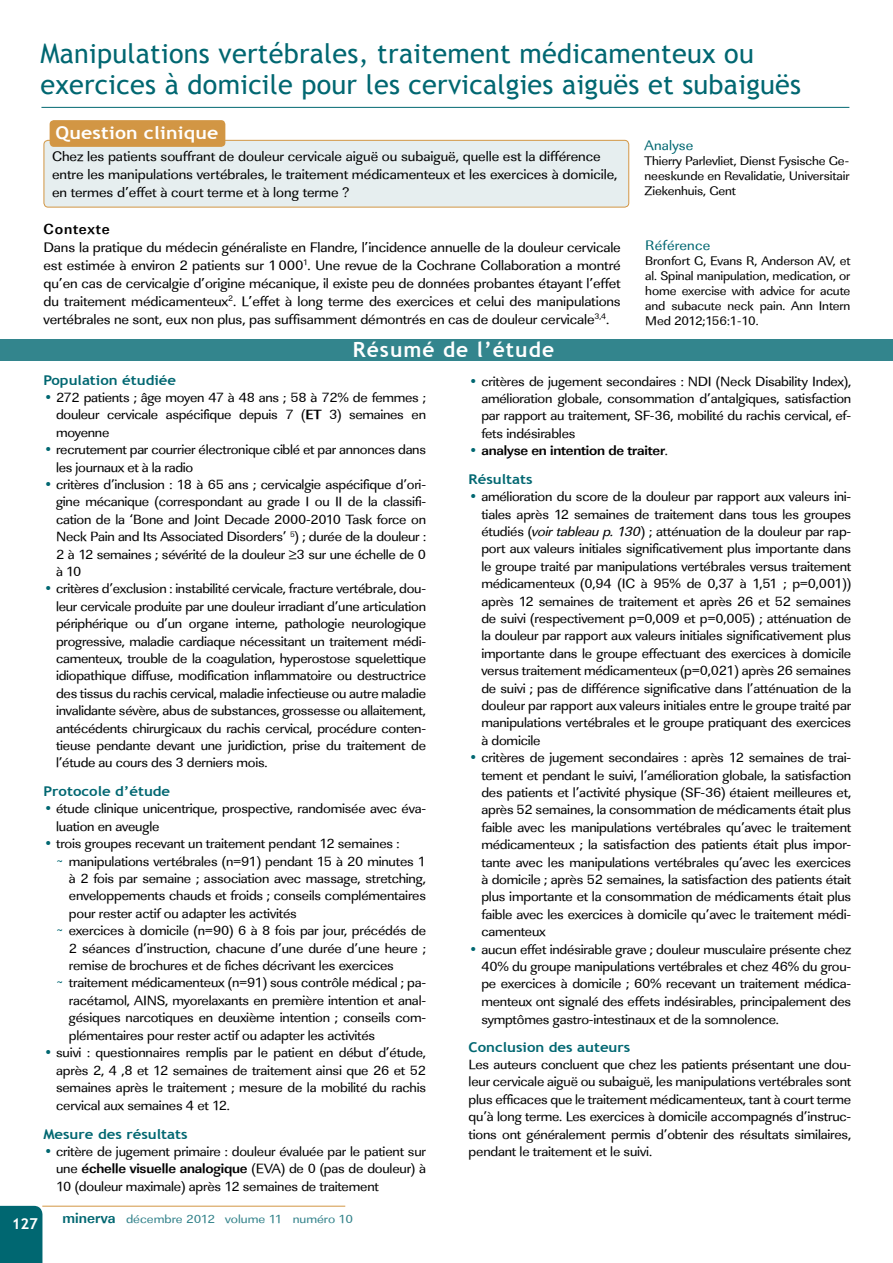
<style>
.page{position:relative;width:893px;height:1263px;background:#fff}
.page>*{position:absolute;margin:0;border:0;box-sizing:border-box;transform-origin:0 0}
.t1{font:27px/30px "Trebuchet MS";letter-spacing:.01em;color:#006771}
.t2{font:700 21px "Trebuchet MS";letter-spacing:.05em;color:#fff}
.t3{font:700 17.55px "Trebuchet MS";letter-spacing:.01em;color:#fff;scale:1.11 1}
.t4{font:700 15px "Linear Std";letter-spacing:.05em;color:#000}
.t5{font:700 15px "Trebuchet MS";color:#fff}
.t6{font:14.25px/18px "Linear Std";letter-spacing:-.005em;color:#000;scale:1.05 1}
.t7{font:14.25px "Linear Std";letter-spacing:.01em;color:#006771;scale:1.05 1}
.t8{font:13.8px/17.4px "Linear Std";letter-spacing:-.015em;color:#000;text-align:justify;scale:1.05 1}
.t9{font:700 13.8px "Linear Std";letter-spacing:-.015em;color:#000;scale:1.05 1}
.t10{font:700 13.5px "Trebuchet MS";color:#006771;scale:1.11 1}
.t11{font:12.9px/15px "Linear Std";letter-spacing:-.01em;color:#000;text-align:justify;scale:1.05 1}
.t12{font:12.15px "Linear Std";color:#32828a;scale:1.11 1}
.s1{font-size:14.55px;color:#006771}
.s2{font-weight:700}
.s3{font-weight:700;font-size:15px;color:#006771}
.s4{font-weight:400}
.s5{font-style:italic}
</style>
<div class="page">
<div style="left:0;top:1206px;width:42px;height:57px;background:#006771"></div>
<hr style="left:42px;top:1206px;width:303px;height:1px;background:#d29644">
<div style="left:44px;top:140px;width:585px;height:67px;background:#e6eeef;border-radius:4px"></div>
<div style="left:44px;top:140px;width:585px;height:67px;border:1px solid #d29644;border-radius:4px"></div>
<div style="left:0;top:339px;width:893px;height:22px;background:#33858d"></div>
<div style="left:50px;top:120px;width:175px;height:27px;background:#d29644;border-radius:4px"></div>
<hr style="left:41px;top:107px;width:808px;height:1px;background:#006771">
<p class="t1" style="left:40px;top:39px;width:762px">Manipulations vertébrales, traitement médicamenteux ou exercices à domicile pour les cervicalgies aiguës et subaiguës</p>
<p class="t3" style="left:55px;top:122px;width:148px">Question clinique</p>
<p class="t6" style="left:52px;top:147px;width:540px">Chez les patients souffrant de douleur cervicale aiguë ou subaiguë, quelle est la différence entre les manipulations vertébrales, le traitement médicamenteux et les exercices à domicile, en termes d’effet à court terme et à long terme ?</p>
<p class="t4" style="left:44px;top:219px;width:68px">Contexte</p>
<p class="t6" style="left:44px;top:238px;width:551px;text-align:justify">Dans la pratique du médecin généraliste en Flandre, l’incidence annuelle de la douleur cervicale est estimée à environ 2 patients sur 1000<sup>1</sup>. Une revue de la Cochrane Collaboration a montré qu’en cas de cervicalgie d’origine mécanique, il existe peu de données probantes étayant l’effet du traitement médicamenteux<sup>2</sup>. L’effet à long terme des exercices et celui des manipulations vertébrales ne sont, eux non plus, pas suffisamment démontrés en cas de douleur cervicale<sup>3,4</sup>.</p>
<p class="t2" style="left:353px;top:336px;width:203px">Résumé de l’étude</p>
<p class="t7" style="left:645px;top:137px;width:48px">Analyse</p>
<p class="t11" style="left:645px;top:153px;width:197px">Thierry Parlevliet, Dienst Fysische Ge&shy;neeskunde en Revalidatie, Universitair Ziekenhuis, Gent</p>
<p class="t7" style="left:645px;top:237px;width:63px">Référence</p>
<p class="t11" style="left:645px;top:253px;width:197px">Bronfort G, Evans R, Anderson AV, et al. Spinal manipulation, medication, or home exercise with advice for acute and subacute neck pain. Ann Intern Med 2012;156:1-10.</p>
<p class="t10" style="left:43px;top:371px;width:121px">Population étudiée</p>
<p class="t8" style="left:56px;top:389px;width:354px;text-indent:-13px"><span class="s1">•</span> 272 patients ; âge moyen 47 à 48 ans ; 58 à 72% de femmes ; douleur cervicale aspécifique depuis 7 (<span class="s2">ET</span> 3) semaines en moyenne</p>
<p class="t8" style="left:56px;top:441px;width:354px;text-indent:-13px"><span class="s1">•</span> recrutement par courrier électronique ciblé et par annonces dans les journaux et à la radio</p>
<p class="t8" style="left:56px;top:476px;width:354px;text-indent:-13px"><span class="s1">•</span> critères d’inclusion : 18 à 65 ans ; cervicalgie aspécifique d’ori&shy;gine mécanique (correspondant au grade I ou II de la classifi&shy;cation de la ‘Bone and Joint Decade 2000-2010 Task force on Neck Pain and Its Associated Disorders’ <sup>5</sup>) ; durée de la douleur :<br>2 à 12 semaines ; sévérité de la douleur ≥3 sur une échelle de 0 à 10</p>
<p class="t8" style="left:56px;top:580px;width:354px;text-indent:-13px"><span class="s1">•</span> critères d’exclusion : instabilité cervicale, fracture vertébrale, dou&shy;leur cervicale produite par une douleur irradiant d’une articulation périphérique ou d’un organe interne, pathologie neurologique progressive, maladie cardiaque nécessitant un traitement médi&shy;camenteux, trouble de la coagulation, hyperostose squelettique idiopathique diffuse, modification inflammatoire ou destructrice des tissus du rachis cervical, maladie infectieuse ou autre maladie invalidante sévère, abus de substances, grossesse ou allaitement, antécédents chirurgicaux du rachis cervical, procédure conten&shy;tieuse pendante devant une juridiction, prise du traitement de l’étude au cours des 3 derniers mois.</p>
<p class="t10" style="left:43px;top:783px;width:116px">Protocole d’étude</p>
<p class="t8" style="left:56px;top:800px;width:354px;text-indent:-13px"><span class="s1">•</span> étude clinique unicentrique, prospective, randomisée avec éva&shy;luation en aveugle</p>
<p class="t8" style="left:43px;top:835px;width:341px"><span class="s1">•</span> trois groupes recevant un traitement pendant 12 semaines :</p>
<p class="t8" style="left:56px;top:852px;width:354px"><span class="s1">~</span> manipulations vertébrales (n=91) pendant 15 à 20 minutes 1</p>
<p class="t8" style="left:69px;top:870px;width:342px">à 2 fois par semaine ; association avec massage, stretching,</p>
<p class="t8" style="left:69px;top:887px;width:342px">enveloppements chauds et froids ; conseils complémentaires</p>
<p class="t8" style="left:69px;top:905px;width:219px">pour rester actif ou adapter les activités</p>
<p class="t8" style="left:56px;top:922px;width:354px"><span class="s1">~</span> exercices à domicile (n=90) 6 à 8 fois par jour, précédés de</p>
<p class="t8" style="left:69px;top:939px;width:342px">2 séances d’instruction, chacune d’une durée d’une heure ;</p>
<p class="t8" style="left:69px;top:957px;width:311px">remise de brochures et de fiches décrivant les exercices</p>
<p class="t8" style="left:56px;top:974px;width:354px"><span class="s1">~</span> traitement médicamenteux (n=91) sous contrôle médical ; pa-</p>
<p class="t8" style="left:69px;top:992px;width:342px">racétamol, AINS, myorelaxants en première intention et anal-</p>
<p class="t8" style="left:69px;top:1009px;width:342px">gésiques narcotiques en deuxième intention ; conseils com-</p>
<p class="t8" style="left:69px;top:1026px;width:293px">plémentaires pour rester actif ou adapter les activités</p>
<p class="t8" style="left:56px;top:1044px;width:354px;text-indent:-13px"><span class="s1">•</span> suivi : questionnaires remplis par le patient en début d’étude, après 2, 4 ,8 et 12 semaines de traitement ainsi que 26 et 52 semaines après le traitement ; mesure de la mobilité du rachis cervical aux semaines 4 et 12.</p>
<p class="t10" style="left:43px;top:1125px;width:131px">Mesure des résultats</p>
<p class="t8" style="left:56px;top:1143px;width:354px;text-indent:-13px"><span class="s1">•</span> critère de jugement primaire : douleur évaluée par le patient sur une <span class="s2">échelle visuelle analogique</span> (EVA) de 0 (pas de douleur) à 10 (douleur maximale) après 12 semaines de traitement</p>
<p class="t5" style="left:12px;top:1215px;width:28px">127</p>
<p class="t12" style="left:63px;top:1212px;width:263px"><span class="s3">minerva</span> décembre 2012 volume 11 numéro 10</p>
<p class="t8" style="left:481px;top:372px;width:354px;text-indent:-13px"><span class="s1">•</span> critères de jugement secondaires : NDI (Neck Disability Index), amélioration globale, consommation d’antalgiques, satisfaction par rapport au traitement, SF-36, mobilité du rachis cervical, ef&shy;fets indésirables</p>
<p class="t9" style="left:469px;top:442px;width:191px"><span class="s1">•</span> analyse en intention de traiter<span class="s4">.</span></p>
<p class="t10" style="left:469px;top:471px;width:59px">Résultats</p>
<p class="t8" style="left:481px;top:488px;width:354px;text-indent:-13px"><span class="s1">•</span> amélioration du score de la douleur par rapport aux valeurs ini&shy;tiales après 12 semaines de traitement dans tous les groupes étudiés (<span class="s5">voir tableau p. 130</span>) ; atténuation de la douleur par rap&shy;port aux valeurs initiales significativement plus importante dans le groupe traité par manipulations vertébrales versus traitement médicamenteux (0,94 (IC à 95% de 0,37 à 1,51 ; p=0,001)) après 12 semaines de traitement et après 26 et 52 semaines de suivi (respectivement p=0,009 et p=0,005) ; atténuation de la douleur par rapport aux valeurs initiales significativement plus importante dans le groupe effectuant des exercices à domicile versus traitement médicamenteux (p=0,021) après 26 semaines de suivi ; pas de différence significative dans l’atténuation de la douleur par rapport aux valeurs initiales entre le groupe traité par manipulations vertébrales et le groupe pratiquant des exercices à domicile</p>
<p class="t8" style="left:481px;top:749px;width:354px;text-indent:-13px"><span class="s1">•</span> critères de jugement secondaires : après 12 semaines de trai&shy;tement et pendant le suivi, l’amélioration globale, la satisfaction des patients et l’activité physique (SF-36) étaient meilleures et, après 52 semaines, la consommation de médicaments était plus faible avec les manipulations vertébrales qu’avec le traitement médicamenteux ; la satisfaction des patients était plus impor&shy;tante avec les manipulations vertébrales qu’avec les exercices à domicile ; après 52 semaines, la satisfaction des patients était plus importante et la consommation de médicaments était plus faible avec les exercices à domicile qu’avec le traitement médi&shy;camenteux</p>
<p class="t8" style="left:481px;top:940px;width:354px;text-indent:-13px"><span class="s1">•</span> aucun effet indésirable grave ; douleur musculaire présente chez 40% du groupe manipulations vertébrales et chez 46% du grou&shy;pe exercices à domicile ; 60% recevant un traitement médica&shy;menteux ont signalé des effets indésirables, principalement des symptômes gastro-intestinaux et de la somnolence.</p>
<p class="t10" style="left:469px;top:1038px;width:147px">Conclusion des auteurs</p>
<p class="t8" style="left:469px;top:1056px;width:366px">Les auteurs concluent que chez les patients présentant une dou&shy;leur cervicale aiguë ou subaiguë, les manipulations vertébrales sont plus efficaces que le traitement médicamenteux, tant à court terme qu’à long terme. Les exercices à domicile accompagnés d’instruc&shy;tions ont généralement permis d’obtenir des résultats similaires, pendant le traitement et le suivi.</p>
</div>
